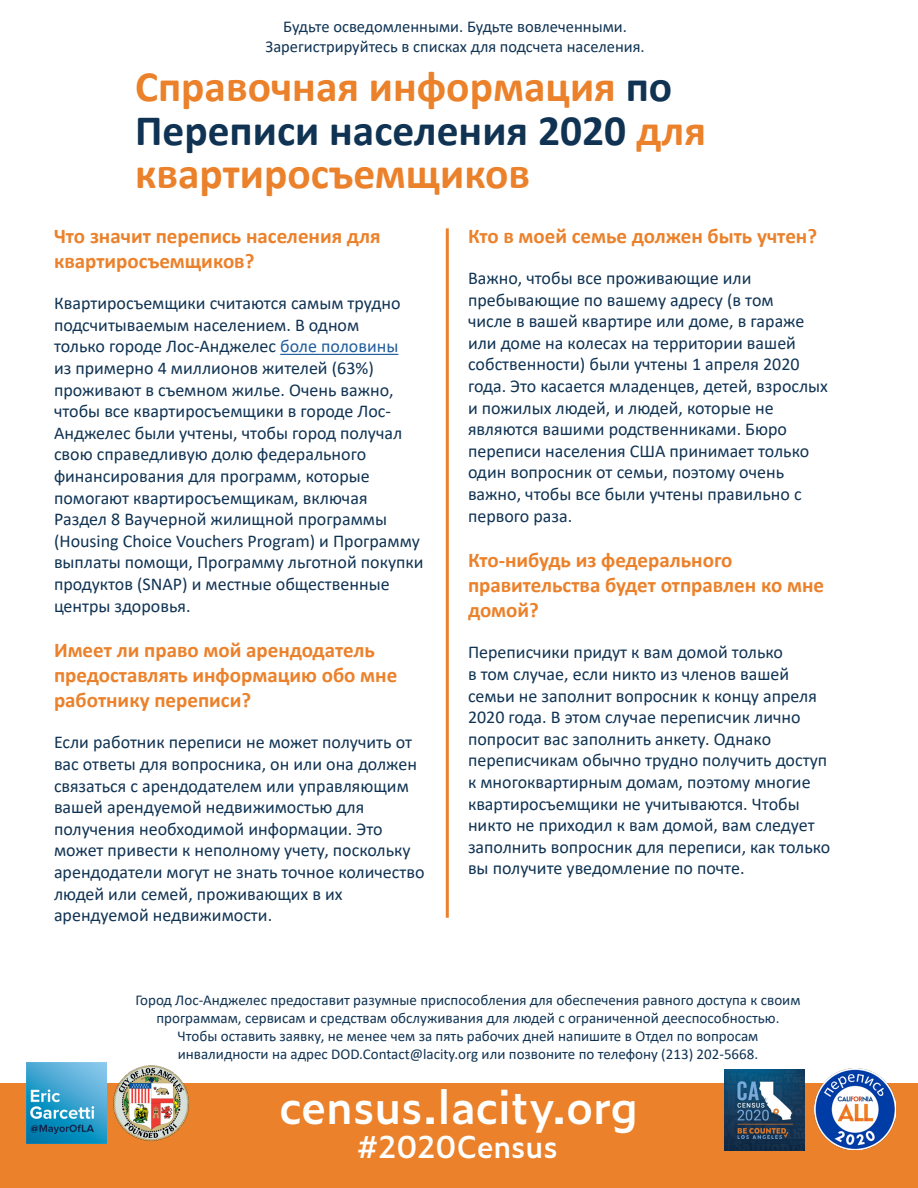
<style>
.page{position:relative;width:918px;height:1188px;background:#fff}
.page>*{position:absolute;margin:0;border:0;box-sizing:border-box;transform-origin:0 0}
.t1{font:600 45px "Zeitung Pro";color:#fff}
.t2{font:700 43.5px/43.5px "Calibri";color:#eb812a}
.t3{font:600 30px "Zeitung Pro";color:#fff}
.t4{font:700 21px/25.2px "Calibri";color:#eb812a}
.t5{font:18px/21.6px "Calibri";color:#103353}
.t6{font:16.5px/19.8px "Calibri";color:#103353;text-align:center}
.t7{font:15px/18px "Calibri";color:#103353;text-align:center}
.s1{color:#103353}
.s2{color:#215e9e}
</style>
<div class="page">
<div style="left:0;top:1083px;width:918px;height:105px;background:#eb812a"></div>
<hr style="left:446px;top:228px;width:3px;height:690px;background:#eb812a">
<hr style="left:280px;top:354px;width:118px;height:1px;background:#215e9e">
<img style="left:26px;top:1062px;width:81px;height:81px">
<img style="left:113px;top:1065px;width:76px;height:76px">
<img style="left:725px;top:1070px;width:80px;height:80px">
<img style="left:814px;top:1069px;width:81px;height:81px">
<p class="t6" style="left:266px;top:16px;width:381px">Будьте осведомленными. Будьте вовлеченными.<br>Зарегистрируйтесь в списках для подсчета населения.</p>
<h2 class="t2" style="left:135px;top:64px;width:572px">Справочная информация <span class="s1">по<br>Переписи населения 2020</span> для квартиросъемщиков</h2>
<p class="t4" style="left:54px;top:223px;width:328px">Что значит перепись населения для квартиросъемщиков?</p>
<p class="t5" style="left:54px;top:292px;width:371px">Квартиросъемщики считаются самым трудно подсчитываемым населением. В одном<br>только городе Лос-Анджелес <span class="s2">боле половины<br></span>из примерно 4 миллионов жителей (63%) проживают в съемном жилье. Очень важно, чтобы все квартиросъемщики в городе Лос-Анджелес были учтены, чтобы город получал свою справедливую долю федерального финансирования для программ, которые помогают квартиросъемщикам, включая Раздел 8 Ваучерной жилищной программы (Housing Choice Vouchers Program) и Программу выплаты помощи, Программу льготной покупки продуктов (SNAP) и местные общественные центры здоровья.</p>
<p class="t4" style="left:54px;top:637px;width:345px">Имеет ли право мой арендодатель предоставлять информацию обо мне работнику переписи?</p>
<p class="t5" style="left:54px;top:731px;width:372px">Если работник переписи не может получить от вас ответы для вопросника, он или она должен связаться с арендодателем или управляющим вашей арендуемой недвижимостью для получения необходимой информации. Это может привести к неполному учету, поскольку арендодатели могут не знать точное количество людей или семей, проживающих в их арендуемой недвижимости.</p>
<p class="t4" style="left:468px;top:223px;width:351px">Кто в моей семье должен быть учтен?</p>
<p class="t5" style="left:468px;top:267px;width:362px">Важно, чтобы все проживающие или пребывающие по вашему адресу (в том<br>числе в вашей квартире или доме, в гараже или доме на колесах на территории вашей собственности) были учтены 1 апреля 2020 года. Это касается младенцев, детей, взрослых и пожилых людей, и людей, которые не являются вашими родственниками. Бюро переписи населения США принимает только один вопросник от семьи, поэтому очень важно, чтобы все были учтены правильно с первого раза.</p>
<p class="t4" style="left:468px;top:547px;width:358px">Кто-нибудь из федерального правительства будет отправлен ко мне домой?</p>
<p class="t5" style="left:468px;top:641px;width:364px">Переписчики придут к вам домой только<br>в том случае, если никто из членов вашей семьи не заполнит вопросник к концу апреля 2020 года. В этом случае переписчик лично попросит вас заполнить анкету. Однако переписчикам обычно трудно получить доступ к многоквартирным домам, поэтому многие квартиросъемщики не учитываются. Чтобы никто не приходил к вам домой, вам следует заполнить вопросник для переписи, как только вы получите уведомление по почте.</p>
<p class="t7" style="left:135px;top:991px;width:667px">Город Лос-Анджелес предоставит разумные приспособления для обеспечения равного доступа к своим программам, сервисам и средствам обслуживания для людей с ограниченной дееспособностью.<br>Чтобы оставить заявку, не менее чем за пять рабочих дней напишите в Отдел по вопросам инвалидности на адрес DOD.Contact@lacity.org или позвоните по телефону (213) 202-5668.</p>
<h1 class="t1" style="left:279px;top:1073px;width:360px">census.lacity.org</h1>
<h3 class="t3" style="left:357px;top:1124px;width:202px">#2020Census</h3>
</div>
